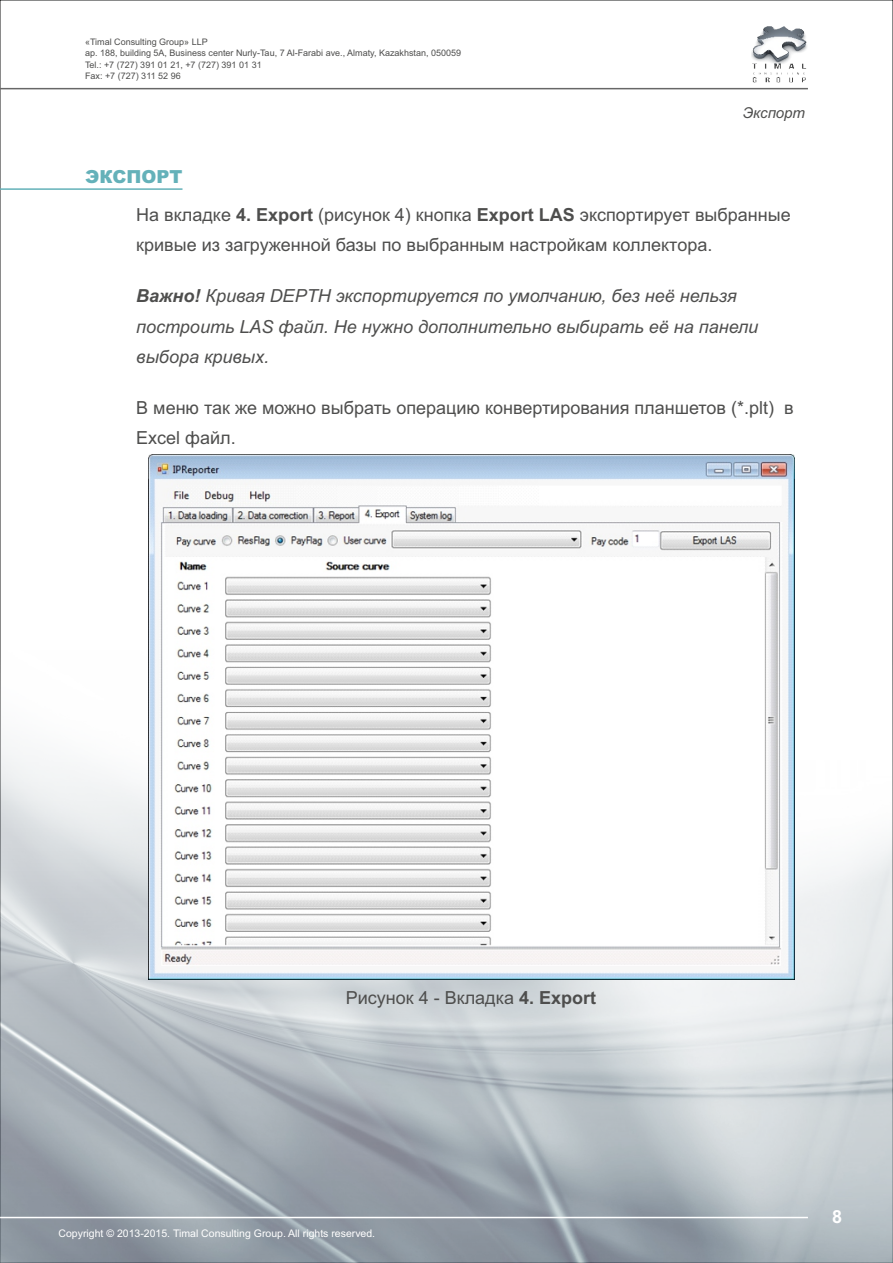
<style>
.page{position:relative;width:893px;height:1263px;background:#fff}
.page>*{position:absolute;margin:0;border:0;box-sizing:border-box;transform-origin:0 0}
.t1{font:18px/30.2px "Arial";color:#4e4e4d}
.t2{font:italic 18px/30.2px "Arial";color:#4e4e4d}
.t3{font:900 18px "Arial";color:#64b1b9}
.t4{font:700 18px "Arial";color:#fff}
.t5{font:italic 15px "Arial";color:#4e4e4d}
.t6{font:10.5px "Arial";color:#fff}
.t7{font:9px/11.4px "Arial";color:#4e4e4d}
.s1{font-weight:700}
</style>
<div class="page">
<svg style="left:0;top:0;width:893px;height:625px"></svg>
<img style="left:0;top:625px;width:893px;height:638px">
<hr style="left:0;top:1217px;width:808px;height:1px;background:#fff">
<img style="left:752px;top:25px;width:56px;height:57px">
<hr style="left:0;top:88px;width:808px;height:1px;background:#676767">
<hr style="left:0;top:188px;width:182px;height:2px;background:#64b1b9">
<img style="left:149px;top:455px;width:645px;height:525px">
<svg style="left:133px;top:0;width:1px;height:1263px"></svg>
<svg style="left:808px;top:0;width:1px;height:1263px"></svg>
<p class="t7" style="left:85px;top:37px;width:378px">«Timal Consulting Group» LLP<br>ap. 188, building 5A, Business center Nurly-Tau, 7 Al-Farabi ave., Almaty, Kazakhstan, 050059<br>Tel.: +7 (727) 391 01 21, +7 (727) 391 01 31<br>Fax: +7 (727) 311 52 96</p>
<p class="t3" style="left:85px;top:170px;width:99px">ЭКСПОРТ</p>
<p class="t5" style="left:743px;top:107px;width:64px">Экспорт</p>
<p class="t1" style="left:136px;top:201px;width:656px">На вкладке <span class="s1">4. Export</span> (рисунок 4) кнопка <span class="s1">Export LAS</span> экспортирует выбранные кривые из загруженной базы по выбранным настройкам коллектора.</p>
<p class="t2" style="left:136px;top:283px;width:623px"><span class="s1">Важно!</span> Кривая DEPTH экспортируется по умолчанию, без неё нельзя построить LAS файл. Не нужно дополнительно выбирать её на панели выбора кривых.</p>
<p class="t1" style="left:136px;top:394px;width:659px">В меню так же можно выбрать операцию конвертирования планшетов (*.plt) в<br>Excel файл.</p>
<p class="t1" style="left:346px;top:984px;width:252px">Рисунок 4 - Вкладка <span class="s1">4. Export</span></p>
<p class="t6" style="left:59px;top:1229px;width:318px">Copyright © 2013-2015. Timal Consulting Group. All rights reserved.</p>
<p class="t4" style="left:832px;top:1210px;width:12px">8</p>
</div>
